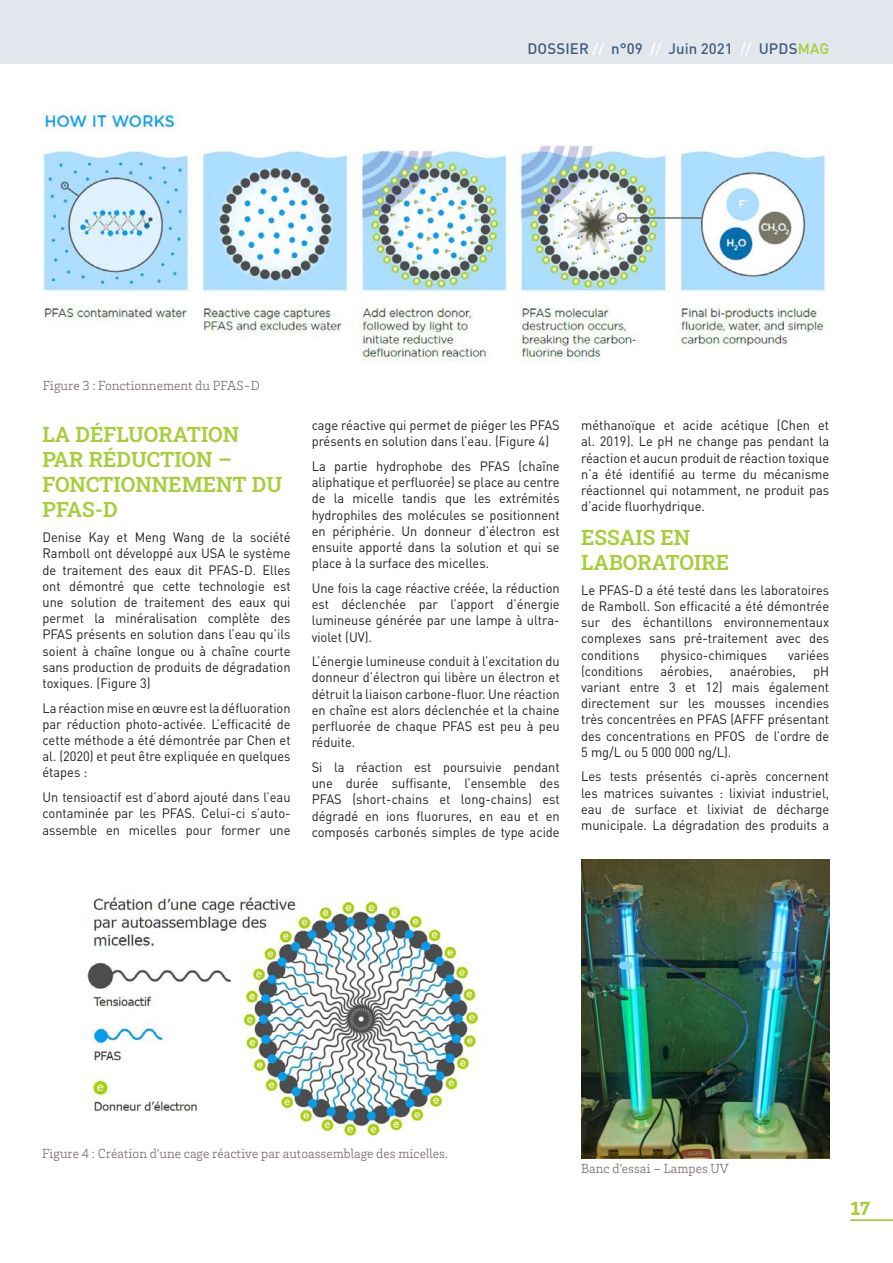
<style>
.page{position:relative;width:893px;height:1263px;background:#fff}
.page>*{position:absolute;margin:0;border:0;box-sizing:border-box;transform-origin:0 0}
.Body_-_Titre_niveau{font:600 21px/25.2px "Roboto Slab";color:#a6ce39}
.Pagination{font:900 19.5px "Brix Slab";color:#a6ce39}
.t1{font:500 15px "DIN Pro";letter-spacing:.01em;color:#425c79}
.Body_-_Corp_de_texte{font:13.5px/16.2px "DIN Pro";color:#231f20;text-align:justify;scale:.95 1}
.Légende_-_Photo{font:300 13.5px "Brix Slab";color:#726a69}
.s1{color:#fff}
.s2{color:#a6ce39}
</style>
<div class="page">
<svg style="left:0;top:0;width:893px;height:314px"></svg>
<img style="left:87px;top:895px;width:395px;height:242px">
<hr style="left:850px;top:1219px;width:43px;height:2px;background:#a6ce39">
<img style="left:581px;top:859px;width:248px;height:299px">
<img style="left:43px;top:108px;width:786px;height:254px">
<p class="t1" style="left:527px;top:39px;width:303px">DOSSIER <span class="s1">//</span> n°09 <span class="s1">//</span> Juin 2021 <span class="s1">//</span> UPDS<span class="s2">MAG</span></p>
<p class="Légende_-_Photo" style="left:43px;top:377px;width:219px">Figure 3 : Fonctionnement du PFAS-D</p>
<p class="Body_-_Titre_niveau" style="left:43px;top:421px;width:241px">LA DÉFLUORATION<br>PAR RÉDUCTION –<br>FONCTIONNEMENT DU<br>PFAS-D</p>
<p class="Body_-_Corp_de_texte" style="left:43px;top:529px;width:263px">Denise Kay et Meng Wang de la société Ramboll ont développé aux USA le système de traitement des eaux dit PFAS-D. Elles ont démontré que cette technologie est une solution de traitement des eaux qui permet la minéralisation complète des PFAS présents en solution dans l’eau qu’ils soient à chaîne longue ou à chaîne courte sans production de produits de dégradation toxiques. (Figure 3)</p>
<p class="Body_-_Corp_de_texte" style="left:43px;top:699px;width:263px">La réaction mise en œuvre est la défluoration par réduction photo-activée. L’efficacité de cette méthode a été démontrée par Chen et al. (2020) et peut être expliquée en quelques étapes :</p>
<p class="Body_-_Corp_de_texte" style="left:43px;top:789px;width:263px">Un tensioactif est d’abord ajouté dans l’eau contaminée par les PFAS. Celui-ci s’auto&shy;assemble en micelles pour former une</p>
<p class="Body_-_Corp_de_texte" style="left:312px;top:417px;width:263px">cage réactive qui permet de piéger les PFAS présents en solution dans l’eau. (Figure 4)</p>
<p class="Body_-_Corp_de_texte" style="left:312px;top:457px;width:263px">La partie hydrophobe des PFAS (chaîne aliphatique et perfluorée) se place au centre de la micelle tandis que les extrémités hydrophiles des molécules se positionnent en périphérie. Un donneur d’électron est ensuite apporté dans la solution et qui se place à la surface des micelles.</p>
<p class="Body_-_Corp_de_texte" style="left:312px;top:579px;width:263px">Une fois la cage réactive créée, la réduction est déclenchée par l’apport d’énergie lumineuse générée par une lampe à ultra&shy;violet (UV).</p>
<p class="Body_-_Corp_de_texte" style="left:312px;top:653px;width:263px">L’énergie lumineuse conduit à l’excitation du donneur d’électron qui libère un électron et détruit la liaison carbone-fluor. Une réaction en chaîne est alors déclenchée et la chaine perfluorée de chaque PFAS est peu à peu réduite.</p>
<p class="Body_-_Corp_de_texte" style="left:312px;top:758px;width:263px">Si la réaction est poursuivie pendant une durée suffisante, l’ensemble des PFAS (short-chains et long-chains) est dégradé en ions fluorures, en eau et en composés carbonés simples de type acide</p>
<p class="Body_-_Corp_de_texte" style="left:581px;top:417px;width:263px">méthanoïque et acide acétique (Chen et al. 2019). Le pH ne change pas pendant la réaction et aucun produit de réaction toxique n’a été identifié au terme du mécanisme réactionnel qui notamment, ne produit pas d’acide fluorhydrique.</p>
<p class="Body_-_Titre_niveau" style="left:581px;top:524px;width:150px">ESSAIS EN<br>LABORATOIRE</p>
<p class="Body_-_Corp_de_texte" style="left:581px;top:581px;width:263px">Le PFAS-D a été testé dans les laboratoires de Ramboll. Son efficacité a été démontrée sur des échantillons environnementaux complexes sans pré-traitement avec des conditions</p>
<p class="Body_-_Corp_de_texte" style="left:660px;top:646px;width:114px">physico-chimiques</p>
<p class="Body_-_Corp_de_texte" style="left:788px;top:646px;width:45px">variées</p>
<p class="Body_-_Corp_de_texte" style="left:581px;top:662px;width:67px">(conditions</p>
<p class="Body_-_Corp_de_texte" style="left:660px;top:662px;width:56px">aérobies,</p>
<p class="Body_-_Corp_de_texte" style="left:730px;top:662px;width:71px">anaérobies,</p>
<p class="Body_-_Corp_de_texte" style="left:581px;top:662px;width:263px;text-indent:232px">pH variant entre 3 et 12) mais également directement sur les mousses incendies très concentrées en PFAS (AFFF présentant des concentrations en PFOS de l’ordre de 5 mg/L ou 5 000 000 ng/L).</p>
<p class="Body_-_Corp_de_texte" style="left:581px;top:768px;width:263px">Les tests présentés ci-après concernent les matrices suivantes : lixiviat industriel, eau de surface et lixiviat de décharge municipale. La dégradation des produits a</p>
<p class="Légende_-_Photo" style="left:42px;top:1144px;width:407px">Figure 4 : Création d’une cage réactive par autoassemblage des micelles.</p>
<p class="Légende_-_Photo" style="left:581px;top:1160px;width:149px">Banc d’essai – Lampes UV</p>
<p class="Pagination" style="left:850px;top:1196px;width:21px">17</p>
</div>
